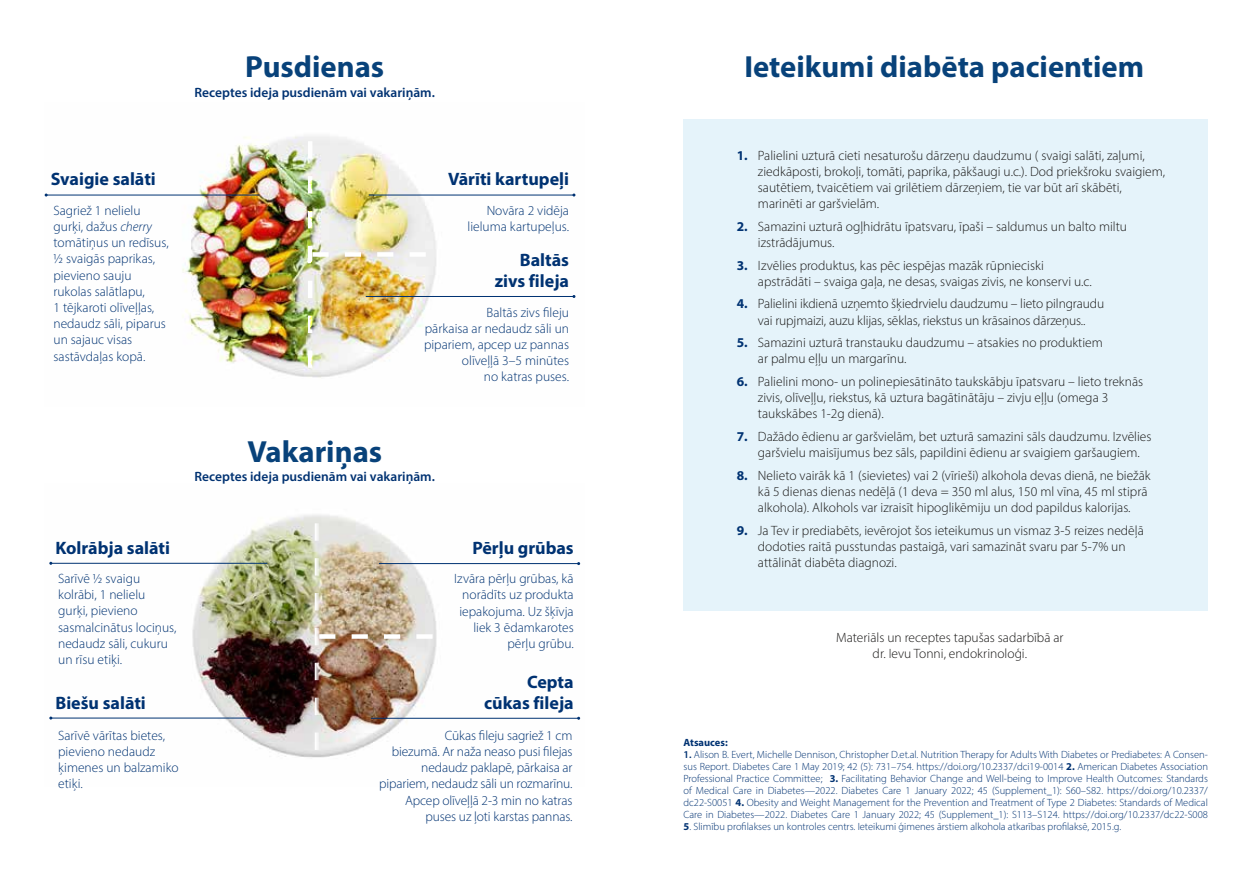
<style>
.page{position:relative;width:1259px;height:893px;background:#fff}
.page>*{position:absolute;margin:0;border:0;box-sizing:border-box;transform-origin:0 0}
.t1{font:700 30.6px "Myriad Pro";color:#08427a}
.t2{font:700 18px/21px "Myriad Pro";color:#003272;text-align:right}
.t3{font:300 13.5px/16.2px "Myriad Pro";color:#181716}
.t4{font:300 13.5px/16.2px "Myriad Pro";color:#003272;text-align:right}
.t5{font:600 13.5px "Myriad Pro";color:#003272}
.t6{font:300 10.5px/12px "Myriad Pro";color:#003272;text-align:justify}
.t7{font:700 10.5px "Myriad Pro";color:#003272}
.s1{font-style:italic}
.s2{font-weight:700;color:#003272}
.s3{font-weight:600}
.s4{font-weight:700}
</style>
<div class="page">
<div style="left:683px;top:119px;width:524px;height:492px;background:#e5f3fa"></div>
<img style="left:50px;top:515px;width:531px;height:243px">
<hr style="left:51px;top:563px;width:216px;height:1px;background:#003272">
<hr style="left:379px;top:563px;width:199px;height:1px;background:#003272">
<hr style="left:51px;top:718px;width:199px;height:1px;background:#003272">
<hr style="left:371px;top:718px;width:207px;height:1px;background:#003272">
<img style="left:315px;top:523px;width:117px;height:227px">
<img style="left:45px;top:136px;width:531px;height:242px">
<hr style="left:46px;top:195px;width:213px;height:1px;background:#003272">
<hr style="left:369px;top:195px;width:205px;height:1px;background:#003272">
<hr style="left:366px;top:296px;width:208px;height:1px;background:#003272">
<img style="left:308px;top:141px;width:118px;height:227px">
<h1 class="t1" style="left:245px;top:47px;width:140px">Pusdienas</h1>
<p class="t5" style="left:195px;top:83px;width:242px">Receptes ideja pusdienām vai vakariņām.</p>
<h2 class="t2" style="left:51px;top:168px;width:107px">Svaigie salāti</h2>
<h2 class="t2" style="left:448px;top:168px;width:123px">Vārīti kartupeļi</h2>
<p class="t4" style="left:53px;top:202px;width:117px;text-align:left">Sagriež 1 nelielu gurķi, dažus <span class="s1">cherry </span>tomātiņus un redīsus, ½ svaigās paprikas, pievieno sauju rukolas salātlapu,<br>1 tējkaroti olīveļļas, nedaudz sāli, piparus un sajauc visas sastāvdaļas kopā.</p>
<p class="t4" style="left:467px;top:202px;width:103px">Novāra 2 vidēja lieluma kartupeļus.</p>
<h2 class="t2" style="left:495px;top:248px;width:76px;line-height:21.6px">Baltās zivs fileja</h2>
<p class="t4" style="left:424px;top:304px;width:147px">Baltās zivs fileju<br>pārkaisa ar nedaudz sāli un pipariem, apcep uz pannas olīveļļā 3–5 minūtes<br>no katras puses.</p>
<h1 class="t1" style="left:247px;top:431px;width:136px">Vakariņas</h1>
<p class="t5" style="left:195px;top:468px;width:242px">Receptes ideja pusdienām vai vakariņām.</p>
<h2 class="t2" style="left:55px;top:537px;width:116px">Kolrābja salāti</h2>
<h2 class="t2" style="left:472px;top:537px;width:103px">Pērļu grūbas</h2>
<p class="t4" style="left:58px;top:570px;width:120px;text-align:left">Sarīvē ½ svaigu kolrābi, 1 nelielu gurķi, pievieno sasmalcinātus lociņus, nedaudz sāli, cukuru un rīsu etiķi.</p>
<p class="t4" style="left:454px;top:570px;width:121px">Izvāra pērļu grūbas, kā norādīts uz produkta iepakojuma. Uz šķīvja liek 3 ēdamkarotes pērļu grūbu.</p>
<h2 class="t2" style="left:55px;top:692px;width:92px">Biešu salāti</h2>
<h2 class="t2" style="left:484px;top:671px;width:91px">Cepta cūkas fileja</h2>
<p class="t4" style="left:58px;top:727px;width:122px;text-align:left">Sarīvē vārītas bietes, pievieno nedaudz ķimenes un balzamiko etiķi.</p>
<p class="t4" style="left:379px;top:727px;width:195px">Cūkas fileju sagriež 1 cm<br>biezumā. Ar naža neaso pusi filejas nedaudz paklapē, pārkaisa ar pipariem, nedaudz sāli un rozmarīnu.<br>Apcep olīveļļā 2-3 min no katras puses uz ļoti karstas pannas.</p>
<h1 class="t1" style="left:744px;top:47px;width:401px">Ieteikumi diabēta pacientiem</h1>
<p class="t3" style="left:758px;top:147px;width:409px;text-indent:-21px"><span class="s2">1.</span> Palielini uzturā cieti nesaturošu dārzeņu daudzumu ( svaigi salāti, zaļumi, ziedkāposti, brokoļi, tomāti, paprika, pākšaugi u.c.). Dod priekšroku svaigiem, sautētiem, tvaicētiem vai grilētiem dārzeņiem, tie var būt arī skābēti, marinēti ar garšvielām.</p>
<p class="t3" style="left:758px;top:218px;width:371px;text-indent:-21px"><span class="s2">2.</span> Samazini uzturā ogļhidrātu īpatsvaru, īpaši – saldumus un balto miltu izstrādājumus.</p>
<p class="t3" style="left:758px;top:257px;width:335px;text-indent:-21px"><span class="s2">3.</span> Izvēlies produktus, kas pēc iespējas mazāk rūpnieciski apstrādāti – svaiga gaļa, ne desas, svaigas zivis, ne konservi u.c.</p>
<p class="t3" style="left:736px;top:296px;width:369px;text-align:center"><span class="s2">4.</span> Palielini ikdienā uzņemto šķiedrvielu daudzumu – lieto pilngraudu vai rupjmaizi, auzu klijas, sēklas, riekstus un krāsainos dārzeņus..</p>
<p class="t3" style="left:758px;top:334px;width:346px;text-indent:-21px"><span class="s2">5.</span> Samazini uzturā transtauku daudzumu – atsakies no produktiem ar palmu eļļu un margarīnu.</p>
<p class="t3" style="left:758px;top:373px;width:387px;text-indent:-21px"><span class="s2">6.</span> Palielini mono- un polinepiesātināto taukskābju īpatsvaru – lieto treknās zivis, olīveļļu, riekstus, kā uztura bagātinātāju – zivju eļļu (omega 3 taukskābes 1-2g dienā).</p>
<p class="t3" style="left:758px;top:428px;width:395px;text-indent:-21px"><span class="s2">7.</span> Dažādo ēdienu ar garšvielām, bet uzturā samazini sāls daudzumu. Izvēlies garšvielu maisījumus bez sāls, papildini ēdienu ar svaigiem garšaugiem.</p>
<p class="t3" style="left:758px;top:467px;width:394px;text-indent:-21px"><span class="s2">8.</span> Nelieto vairāk kā 1 (sievietes) vai 2 (vīrieši) alkohola devas dienā, ne biežāk kā 5 dienas dienas nedēļā (1 deva = 350 ml alus, 150 ml vīna, 45 ml stiprā alkohola). Alkohols var izraisīt hipoglikēmiju un dod papildus kalorijas.</p>
<p class="t3" style="left:758px;top:522px;width:387px;text-indent:-21px"><span class="s2">9.</span> Ja Tev ir prediabēts, ievērojot šos ieteikumus un vismaz 3-5 reizes nedēļā dodoties raitā pusstundas pastaigā, vari samazināt svaru par 5-7% un attālināt diabēta diagnozi.</p>
<p class="t3" style="left:836px;top:629px;width:229px;text-align:center">Materiāls un receptes tapušas sadarbībā ar dr. Ievu Tonni, endokrinoloģi.</p>
<p class="t7" style="left:683px;top:735px;width:46px">Atsauces:</p>
<p class="t6" style="left:683px;top:748px;width:526px"><span class="s3">1.</span> Alison B. Evert, Michelle Dennison, Christopher D.et.al. Nutrition Therapy for Adults With Diabetes or Prediabetes: A Consen&shy;sus Report. Diabetes Care 1 May 2019; 42 (5): 731–754. https://doi.org/10.2337/dci19-0014 <span class="s4">2.</span> American Diabetes Association Professional Practice Committee; <span class="s4">3.</span> Facilitating Behavior Change and Well-being to Improve Health Outcomes: Standards of Medical Care in Diabetes—2022. Diabetes Care 1 January 2022; 45 (Supplement_1): S60–S82. https://doi.org/10.2337/ dc22-S0051 <span class="s4">4.</span> Obesity and Weight Management for the Prevention and Treatment of Type 2 Diabetes: Standards of Medical Care in Diabetes—2022. Diabetes Care 1 January 2022; 45 (Supplement_1): S113–S124. https://doi.org/10.2337/dc22-S008</p>
<p class="t6" style="left:683px;top:820px;width:439px"><span class="s4">5</span>. Slimību profilakses un kontroles centrs. Ieteikumi ģimenes ārstiem alkohola atkarības profilaksē, 2015.g.</p>
</div>
